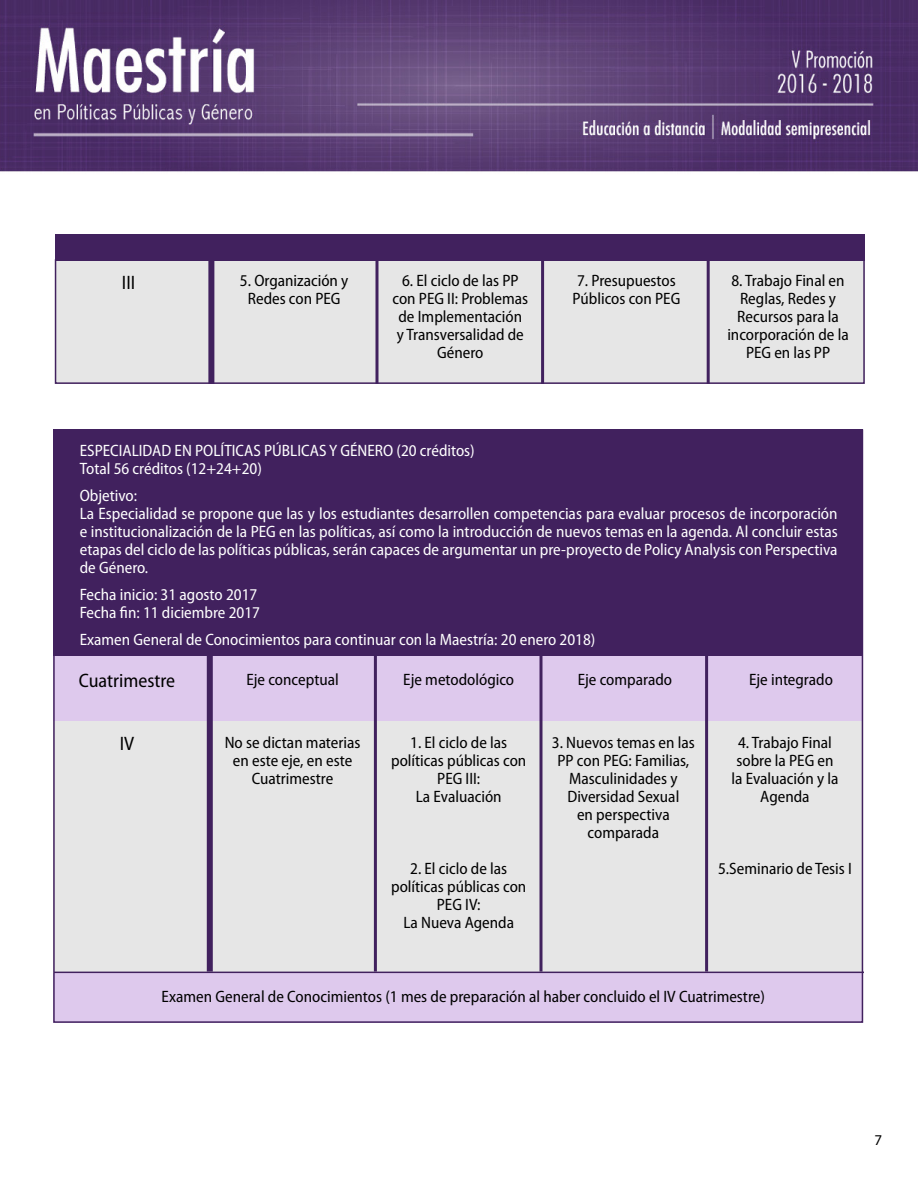
<style>
.page{position:relative;width:918px;height:1188px;background:#fff}
.page>*{position:absolute;margin:0;border:0;box-sizing:border-box;transform-origin:0 0}
.t1{font:semi-condensed 19.5px "Myriad Pro";color:#000}
.t2{font:semi-condensed 16.5px/18px "Myriad Pro";color:#000;text-align:center}
.t3{font:semi-condensed 16.5px/18px "Myriad Pro";color:#fff}
.t4{font:15px "Myriad Pro";color:#000}
</style>
<div class="page">
<img style="left:0;top:0;width:918px;height:730px">
<div style="left:55px;top:259px;width:810px;height:125px;background:#e6e6e6"></div>
<div style="left:208px;top:259px;width:6px;height:125px;background:#41215e"></div>
<hr style="left:375px;top:259px;width:3px;height:125px;background:#41215e">
<hr style="left:541px;top:259px;width:3px;height:125px;background:#41215e">
<hr style="left:707px;top:259px;width:3px;height:125px;background:#41215e">
<div style="left:55px;top:259px;width:810px;height:125px;border:2px solid #41215e"></div>
<div style="left:55px;top:234px;width:810px;height:27px;background:#41215e"></div>
<div style="left:53px;top:429px;width:810px;height:229px;background:#41215e"></div>
<div style="left:53px;top:656px;width:810px;height:65px;background:#dec9ed"></div>
<div style="left:53px;top:973px;width:810px;height:50px;background:#dec9ed"></div>
<div style="left:53px;top:721px;width:810px;height:251px;background:#e6e6e6"></div>
<div style="left:207px;top:652px;width:6px;height:320px;background:#41215e"></div>
<hr style="left:374px;top:652px;width:3px;height:320px;background:#41215e">
<hr style="left:540px;top:652px;width:3px;height:320px;background:#41215e">
<hr style="left:705px;top:652px;width:3px;height:320px;background:#41215e">
<hr style="left:54px;top:972px;width:810px;height:1px;background:#41215e">
<p class="t1" style="left:122px;top:270px;width:15px">III</p>
<p class="t2" style="left:240px;top:272px;width:110px">5. Organización y<br>Redes con PEG</p>
<p class="t2" style="left:392px;top:272px;width:137px">6. El ciclo de las PP con PEG II: Problemas de Implementación<br>y Transversalidad de<br>Género</p>
<p class="t2" style="left:573px;top:272px;width:109px;text-align:left">7. Presupuestos<br>Públicos con PEG</p>
<p class="t2" style="left:727px;top:272px;width:123px">8. Trabajo Final en<br>Reglas, Redes y<br>Recursos para la incorporación de la<br>PEG en las PP</p>
<p class="t3" style="left:80px;top:441px;width:397px">ESPECIALIDAD EN POLÍTICAS PÚBLICAS Y GÉNERO (20 créditos)<br>Total 56 créditos (12+24+20)</p>
<p class="t3" style="left:80px;top:486px;width:760px">Objetivo:<br>La Especialidad se propone que las y los estudiantes desarrollen competencias para evaluar procesos de incorporación e institucionalización de la PEG en las políticas, así como la introducción de nuevos temas en la agenda. Al concluir estas etapas del ciclo de las políticas públicas, serán capaces de argumentar un pre-proyecto de Policy Analysis con Perspectiva de Género.</p>
<p class="t3" style="left:80px;top:585px;width:182px">Fecha inicio: 31 agosto 2017<br>Fecha fin: 11 diciembre 2017</p>
<p class="t3" style="left:80px;top:630px;width:517px">Examen General de Conocimientos para continuar con la Maestría: 20 enero 2018)</p>
<p class="t1" style="left:79px;top:669px;width:98px">Cuatrimestre</p>
<p class="t2" style="left:246px;top:670px;width:94px">Eje conceptual</p>
<p class="t2" style="left:403px;top:670px;width:112px">Eje metodológico</p>
<p class="t2" style="left:578px;top:670px;width:96px">Eje comparado</p>
<p class="t2" style="left:749px;top:670px;width:85px">Eje integrado</p>
<p class="t1" style="left:120px;top:732px;width:16px">IV</p>
<p class="t2" style="left:225px;top:733px;width:137px">No se dictan materias en este eje, en este<br>Cuatrimestre</p>
<p class="t2" style="left:391px;top:733px;width:137px">1. El ciclo de las políticas públicas con<br>PEG III:<br>La Evaluación</p>
<p class="t2" style="left:391px;top:859px;width:137px">2. El ciclo de las políticas públicas con<br>PEG IV:<br>La Nueva Agenda</p>
<p class="t2" style="left:552px;top:733px;width:144px">3. Nuevos temas en las<br>PP con PEG: Familias,<br>Masculinidades y<br>Diversidad Sexual<br>en perspectiva comparada</p>
<p class="t2" style="left:731px;top:733px;width:109px">4. Trabajo Final sobre la PEG en la Evaluación y la<br>Agenda</p>
<p class="t2" style="left:718px;top:859px;width:135px">5.Seminario de Tesis I</p>
<p class="t2" style="left:162px;top:987px;width:605px">Examen General de Conocimientos (1 mes de preparación al haber concluido el IV Cuatrimestre)</p>
<p class="t4" style="left:874px;top:1131px;width:9px">7</p>
</div>
